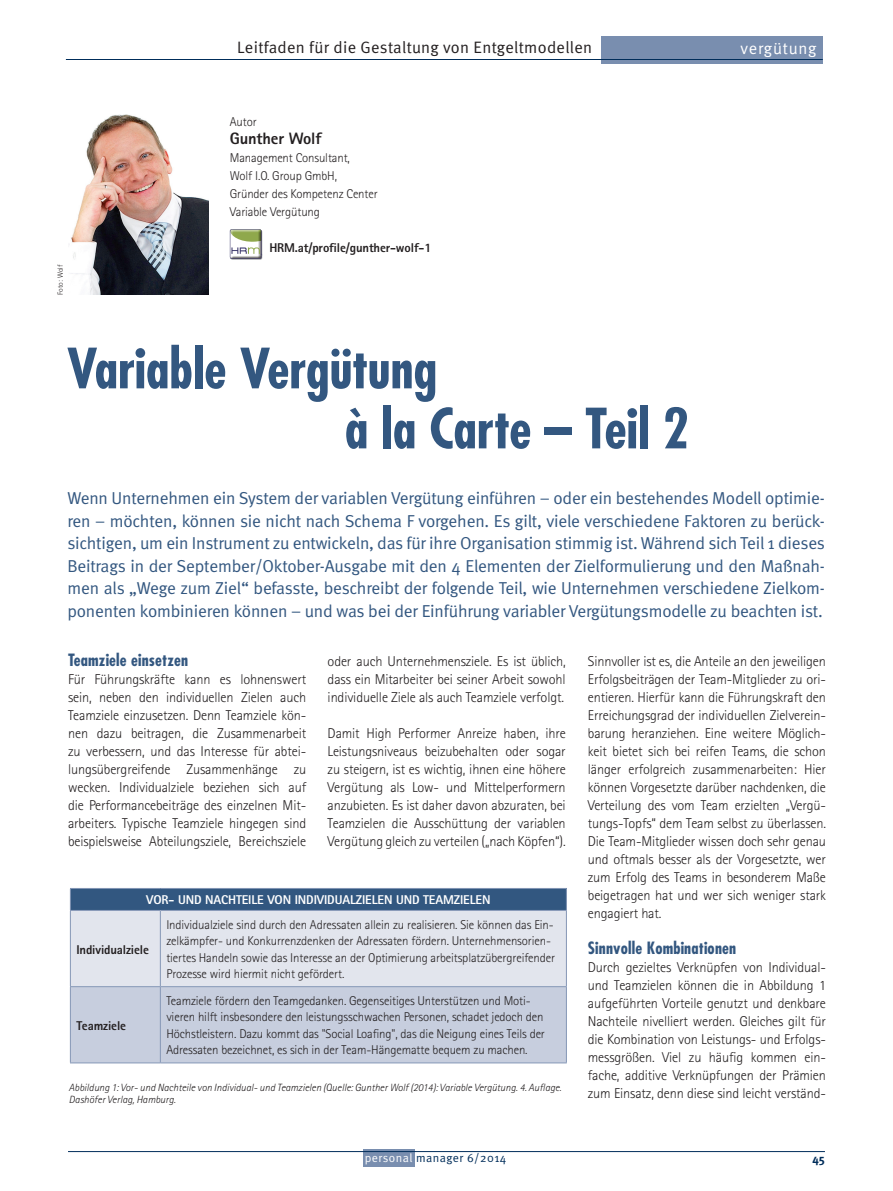
<style>
.page{position:relative;width:893px;height:1191px;background:#fff}
.page>*{position:absolute;margin:0;border:0;box-sizing:border-box;transform-origin:0 0}
.Head_Blau{font:700 condensed 54px "Futura";color:#335780}
.Body_Intro_Blau{font:17.25px/22.5px "Meta Normal";letter-spacing:-.01em;color:#335780;text-align:justify}
.Seite_Thema{font:16.5px "Meta Normal";letter-spacing:.02em;color:#231f20}
.subhead_blau{font:700 condensed 16.5px "Futura";letter-spacing:.01em;color:#335780}
.Autor{font:800 16.5px "Rotis Sans Serif";letter-spacing:-.01em;color:#231f20}
.Seite_Thema_Balken{font:16.5px "Meta Normal";letter-spacing:.045em;color:#fff}
.Body{font:300 14.25px/18px "Rotis Sans Serif";letter-spacing:-.01em;color:#231f20;text-align:justify}
.Body_Tabelle{font:300 12.75px/16.5px "Rotis Sans Serif";letter-spacing:-.01em;color:#231f20}
.Autor-2{font:300 12.75px "Rotis Sans Serif";letter-spacing:-.01em;color:#231f20}
.Body_Tabelle-2{font:800 12.75px "Rotis Sans Serif";letter-spacing:-.01em;color:#fff}
.Autor-3{font:800 12.75px "Rotis Sans Serif";letter-spacing:-.01em;color:#231f20}
.Body_Tabelle-3{font:800 12.75px "Rotis Sans Serif";letter-spacing:-.01em;color:#231f20}
.Seite_Kennung{font:12px "Meta Normal";letter-spacing:.04em;color:#002d5a}
.Seite_Ziffer{font:700 12px "Meta";color:#002d5a}
.Bildunter{font:italic 300 10.5px/12px "Rotis Sans Serif";color:#231f20}
.Foto-_und_Quellen{font:300 7.5px "Rotis Sans Serif";color:#231f20}
.s1{color:#fff}
</style>
<div class="page">
<div style="left:363px;top:1149px;width:51px;height:17px;background:#798eaf"></div>
<hr style="left:68px;top:1151px;width:757px;height:1px;background:#002d5a">
<div style="left:602px;top:36px;width:221px;height:28px;background:#798eaf"></div>
<hr style="left:66px;top:59px;width:757px;height:1px;background:#002d5a">
<div style="left:229px;top:229px;width:32px;height:30px;background:#231f20;opacity:.75"></div>
<svg style="left:230px;top:229px;width:32px;height:30px"></svg>
<img style="left:71px;top:114px;width:137px;height:180px">
<svg style="left:70px;top:888px;width:497px;height:174px;background:#c0c9d8"></svg>
<hr style="left:70px;top:910px;width:90px;height:1px;background:#8597b6">
<hr style="left:70px;top:910px;width:1px;height:76px;background:#8597b6">
<hr style="left:160px;top:910px;width:407px;height:1px;background:#8597b6">
<hr style="left:160px;top:910px;width:1px;height:76px;background:#8597b6">
<hr style="left:566px;top:910px;width:1px;height:76px;background:#8597b6">
<hr style="left:70px;top:986px;width:90px;height:1px;background:#8597b6">
<hr style="left:70px;top:987px;width:1px;height:75px;background:#8597b6">
<hr style="left:160px;top:986px;width:407px;height:1px;background:#8597b6">
<hr style="left:160px;top:987px;width:1px;height:75px;background:#8597b6">
<hr style="left:566px;top:987px;width:1px;height:75px;background:#8597b6">
<hr style="left:70px;top:1062px;width:90px;height:1px;background:#8597b6">
<hr style="left:160px;top:1062px;width:407px;height:1px;background:#8597b6">
<p class="Seite_Thema" style="left:237px;top:38px;width:356px">Leitfaden für die Gestaltung von Entgeltmodellen</p>
<p class="Seite_Thema_Balken" style="left:740px;top:38px;width:78px">vergütung</p>
<p class="Foto-_und_Quellen" style="left:56px;top:294px;width:31px;rotate:-90deg">Foto: Wolf</p>
<p class="Autor-2" style="left:230px;top:114px;width:28px">Autor</p>
<p class="Autor" style="left:230px;top:128px;width:93px">Gunther Wolf</p>
<p class="Autor-2" style="left:230px;top:150px;width:122px">Management Consultant,</p>
<p class="Autor-2" style="left:230px;top:168px;width:109px">Wolf I.O. Group GmbH,</p>
<p class="Autor-2" style="left:230px;top:186px;width:149px">Gründer des Kompetenz Center</p>
<p class="Autor-2" style="left:230px;top:204px;width:92px">Variable Vergütung</p>
<p class="Autor-3" style="left:269px;top:240px;width:164px">HRM.at/profile/gunther-wolf-1</p>
<p class="Head_Blau" style="left:67px;top:335px;width:372px">Variable Vergütung</p>
<p class="Head_Blau" style="left:345px;top:395px;width:346px">à la Carte – Teil 2</p>
<p class="Body_Intro_Blau" style="left:67px;top:487px;width:759px">Wenn Unternehmen ein System der variablen Vergütung einführen – oder ein bestehendes Modell optimie&shy;ren – möchten, können sie nicht nach Schema F vorgehen. Es gilt, viele verschiedene Faktoren zu berück&shy;sichtigen, um ein Instrument zu entwickeln, das für ihre Organisation stimmig ist. Während sich Teil 1 dieses Beitrags in der September/Oktober-Ausgabe mit den 4 Elementen der Zielformulierung und den Maßnah&shy;men als „Wege zum Ziel“ befasste, beschreibt der folgende Teil, wie Unternehmen verschiedene Zielkom&shy;ponenten kombinieren können – und was bei der Einführung variabler Vergütungsmodelle zu beachten ist.</p>
<p class="Body" style="left:328px;top:652px;width:240px">oder auch Unternehmensziele. Es ist üblich, dass ein Mitarbeiter bei seiner Arbeit sowohl individuelle Ziele als auch Teamziele verfolgt.</p>
<p class="Body" style="left:328px;top:724px;width:240px">Damit High Performer Anreize haben, ihre Leistungsniveaus beizubehalten oder sogar zu steigern, ist es wichtig, ihnen eine höhere Vergütung als Low- und Mittelperformern anzubieten. Es ist daher davon abzuraten, bei Teamzielen die Ausschüttung der variablen Vergütung gleich zu verteilen („nach Köpfen“).</p>
<p class="subhead_blau" style="left:68px;top:650px;width:122px">Teamziele einsetzen</p>
<p class="Body" style="left:68px;top:670px;width:240px">Für Führungskräfte kann es lohnenswert sein, neben den individuellen Zielen auch Teamziele einzusetzen. Denn Teamziele kön&shy;nen dazu beitragen, die Zusammenarbeit zu verbessern, und das Interesse für abtei&shy;lungsübergreifende Zusammenhänge zu wecken. Individualziele beziehen sich auf die Performancebeiträge des einzelnen Mit&shy;arbeiters. Typische Teamziele hingegen sind beispielsweise Abteilungsziele, Bereichsziele</p>
<p class="Body" style="left:588px;top:652px;width:240px">Sinnvoller ist es, die Anteile an den jeweiligen Erfolgsbeiträgen der Team-Mitglieder zu ori&shy;entieren. Hierfür kann die Führungskraft den Erreichungsgrad der individuellen Zielverein&shy;barung heranziehen. Eine weitere Möglich&shy;keit bietet sich bei reifen Teams, die schon länger erfolgreich zusammenarbeiten: Hier können Vorgesetzte darüber nachdenken, die Verteilung des vom Team erzielten „Vergü&shy;tungs-Topfs“ dem Team selbst zu überlassen.<br>Die Team-Mitglieder wissen doch sehr genau und oftmals besser als der Vorgesetzte, wer zum Erfolg des Teams in besonderem Maße beigetragen hat und wer sich weniger stark engagiert hat.</p>
<p class="subhead_blau" style="left:588px;top:938px;width:150px">Sinnvolle Kombinationen</p>
<p class="Body" style="left:588px;top:958px;width:240px">Durch gezieltes Verknüpfen von Individual&shy;und Teamzielen können die in Abbildung 1 aufgeführten Vorteile genutzt und denkbare Nachteile nivelliert werden. Gleiches gilt für die Kombination von Leistungs- und Erfolgs&shy;messgrößen. Viel zu häufig kommen ein&shy;fache, additive Verknüpfungen der Prämien zum Einsatz, denn diese sind leicht verständ-</p>
<p class="Body_Tabelle-2" style="left:146px;top:892px;width:346px">VOR- UND NACHTEILE VON INDIVIDUALZIELEN UND TEAMZIELEN</p>
<p class="Body_Tabelle" style="left:166px;top:916px;width:390px">Individualziele sind durch den Adressaten allein zu realisieren. Sie können das Ein&shy;zelkämpfer- und Konkurrenzdenken der Adressaten fördern. Unternehmensorien&shy;tiertes Handeln sowie das Interesse an der Optimierung arbeitsplatzübergreifender Prozesse wird hiermit nicht gefördert.</p>
<p class="Body_Tabelle-3" style="left:76px;top:941px;width:74px">Individualziele</p>
<p class="Body_Tabelle" style="left:166px;top:992px;width:380px">Teamziele fördern den Teamgedanken. Gegenseitiges Unterstützen und Moti&shy;vieren hilft insbesondere den leistungsschwachen Personen, schadet jedoch den Höchstleistern. Dazu kommt das "Social Loafing", das die Neigung eines Teils der Adressaten bezeichnet, es sich in der Team-Hängematte bequem zu machen.</p>
<p class="Body_Tabelle-3" style="left:76px;top:1017px;width:51px">Teamziele</p>
<p class="Bildunter" style="left:69px;top:1081px;width:494px">Abbildung 1: Vor- und Nachteile von Individual- und Teamzielen (Quelle: Gunther Wolf (2014): Variable Vergütung. 4. Auflage.<br>Dashöfer Verlag, Hamburg.</p>
<p class="Seite_Kennung" style="left:365px;top:1151px;width:143px"><span class="s1">personal</span> manager 6/2014</p>
<p class="Seite_Ziffer" style="left:812px;top:1151px;width:14px">45</p>
</div>
